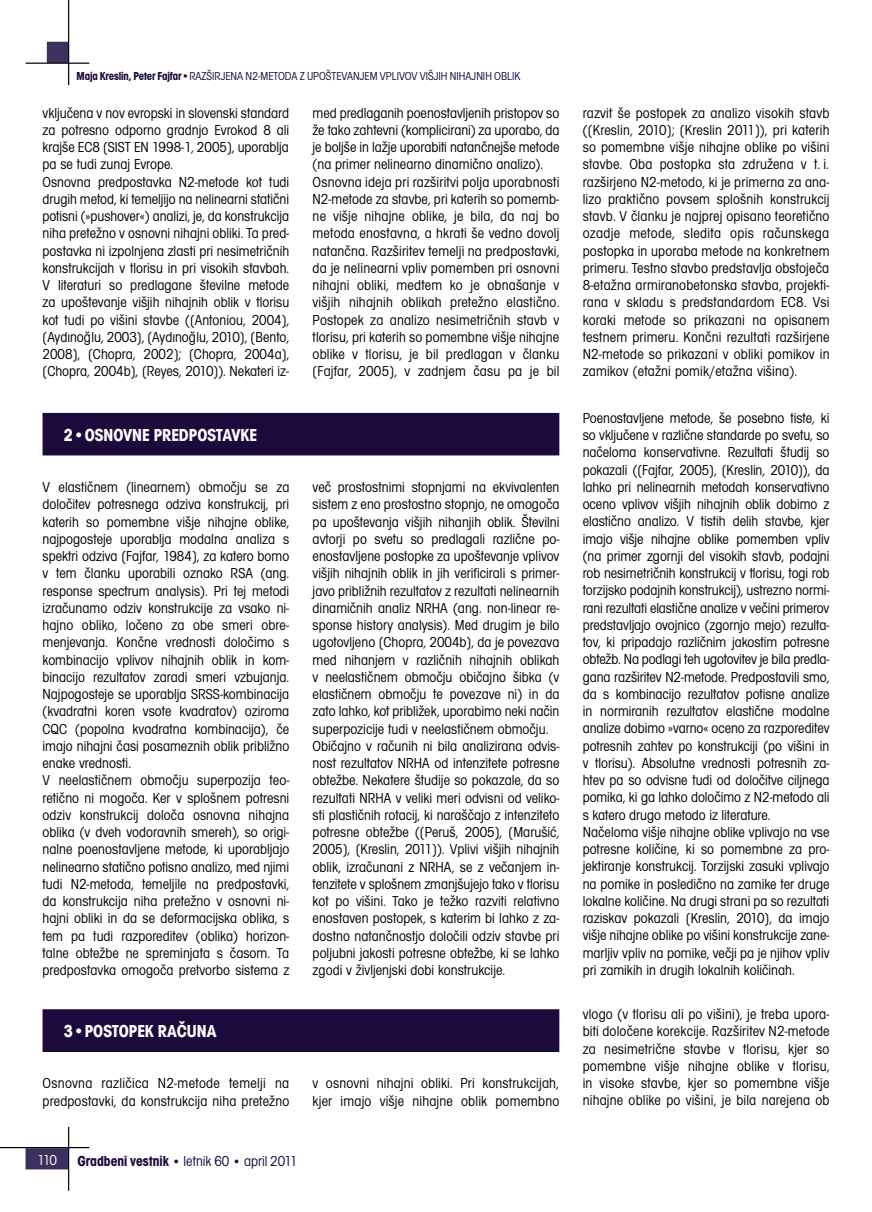
<style>
.page{position:relative;width:872px;height:1212px;background:#fff}
.page>*{position:absolute;margin:0;border:0;box-sizing:border-box;transform-origin:0 0}
._12_13{font:700 condensed 18px "Avant Gar Got Itc TEE";color:#fff}
.Osnovni_tekst{font:condensed 15px/17.2px "Avant Gar Got Itc TEE";color:#000;text-align:justify}
.t1{font:condensed 15px "Avant Gar Got Itc TEE";color:#1c0a3c}
.Osnovni_tekst-2{font:condensed 15px "Avant Gar Got Itc T";color:#000}
.t2{font:condensed 15px "Avant Gar Got Itc TEE";color:#fff}
.t3{font:condensed 12px "Avant Gar Got Itc TEE";color:#1c0a3c}
.s1{font-weight:700}
.s2{font-family:"Avant Gar Got Itc T"}
.s3{font-family:"Avant Gar Got Itc TEE"}
.s4{font-weight:700;font-size:13.5px}
</style>
<div class="page">
<div style="left:48px;top:42px;width:19px;height:20px;background:#3d305e"></div>
<div style="left:47px;top:42px;width:21px;height:21px;border:2px solid #3d305e"></div>
<div style="left:26px;top:1149px;width:41px;height:20px;background:#3d305e"></div>
<div style="left:26px;top:1148px;width:42px;height:21px;border:2px solid #3d305e"></div>
<hr style="left:0;top:1147px;width:89px;height:1px;background:#000">
<hr style="left:68px;top:1127px;width:1px;height:64px;background:#000">
<hr style="left:26px;top:63px;width:63px;height:1px;background:#000">
<hr style="left:68px;top:0;width:1px;height:85px;background:#000">
<div style="left:43px;top:414px;width:515px;height:41px;background:#1c0a3c"></div>
<div style="left:43px;top:413px;width:516px;height:42px;border:2px solid #1c0a3c"></div>
<div style="left:43px;top:1010px;width:515px;height:41px;background:#1c0a3c"></div>
<div style="left:43px;top:1009px;width:516px;height:43px;border:2px solid #1c0a3c"></div>
<p class="t3" style="left:77px;top:70px;width:445px"><span class="s1">Maja Kreslin, Peter Fajfar</span>•RAZŠIRJENA N2-METODA Z UPOŠTEVANJEM VPLIVOV VIŠJIH NIHAJNIH OBLIK</p>
<p class="Osnovni_tekst" style="left:43px;top:104px;width:248px">vključena v nov evropski in slovenski standard za potresno odporno gradnjo Evrokod 8 ali krajše EC8 [SIST EN 1998-1, 2005], uporablja pa se tudi zunaj Evrope.</p>
<p class="Osnovni_tekst" style="left:43px;top:173px;width:248px">Osnovna predpostavka N2-metode kot tudi drugih metod, ki temeljijo na nelinearni statični potisni (»pushover«) analizi, je, da konstrukcija niha pretežno v osnovni nihajni obliki. Ta pred&shy;postavka ni izpolnjena zlasti pri nesimetričnih konstrukcijah v tlorisu in pri visokih stavbah.<br>V literaturi so predlagane številne metode za upoštevanje višjih nihajnih oblik v tlorisu kot tudi po višini stavbe ([Antoniou, 2004], [<span class="s2">Aydıno˘lu</span></p>
<p class="Osnovni_tekst-2" style="left:84px;top:328px;width:124px">g <span class="s3">, 2003], [</span>Aydıno˘lu</p>
<p class="Osnovni_tekst" style="left:43px;top:328px;width:248px;text-indent:146px"><span class="s2">g</span> , 2010], [Bento, 2008], [Chopra, 2002]; [Chopra, 2004a], [Chopra, 2004b], [Reyes, 2010]). Nekateri iz-</p>
<p class="_12_13" style="left:64px;top:424px;width:195px">2•OSNOVNE PREDPOSTAVKE</p>
<p class="Osnovni_tekst" style="left:43px;top:479px;width:248px">V elastičnem (linearnem) območju se za določitev potresnega odziva konstrukcij, pri katerih so pomembne višje nihajne oblike, najpogosteje uporablja modalna analiza s spektri odziva [Fajfar, 1984], za katero bomo v tem članku uporabili oznako RSA (ang. response spectrum analysis). Pri tej metodi izračunamo odziv konstrukcije za vsako ni&shy;hajno obliko, ločeno za obe smeri obre&shy;menjevanja. Končne vrednosti določimo s kombinacijo vplivov nihajnih oblik in kom&shy;binacijo rezultatov zaradi smeri vzbujanja.<br>Najpogosteje se uporablja SRSS-kombinacija (kvadratni koren vsote kvadratov) oziroma CQC (popolna kvadratna kombinacija), če imajo nihajni časi posameznih oblik približno enake vrednosti.</p>
<p class="Osnovni_tekst" style="left:43px;top:772px;width:248px">V neelastičnem območju superpozija teo&shy;retično ni mogoča. Ker v splošnem potresni odziv konstrukcij določa osnovna nihajna oblika (v dveh vodoravnih smereh), so origi&shy;nalne poenostavljene metode, ki uporabljajo nelinearno statično potisno analizo, med njimi tudi N2-metoda, temeljile na predpostavki, da konstrukcija niha pretežno v osnovni ni&shy;hajni obliki in da se deformacijska oblika, s tem pa tudi razporeditev (oblika) horizon&shy;talne obtežbe ne spreminjata s časom. Ta predpostavka omogoča pretvorbo sistema z</p>
<p class="_12_13" style="left:64px;top:1020px;width:154px">3•POSTOPEK RAČUNA</p>
<p class="Osnovni_tekst" style="left:313px;top:104px;width:248px">med predlaganih poenostavljenih pristopov so že tako zahtevni (komplicirani) za uporabo, da je boljše in lažje uporabiti natančnejše metode (na primer nelinearno dinamično analizo).</p>
<p class="Osnovni_tekst" style="left:313px;top:173px;width:248px">Osnovna ideja pri razširitvi polja uporabnosti N2-metode za stavbe, pri katerih so pomemb&shy;ne višje nihajne oblike, je bila, da naj bo metoda enostavna, a hkrati še vedno dovolj natančna. Razširitev temelji na predpostavki, da je nelinearni vpliv pomemben pri osnovni nihajni obliki, medtem ko je obnašanje v višjih nihajnih oblikah pretežno elastično.<br>Postopek za analizo nesimetričnih stavb v tlorisu, pri katerih so pomembne višje nihajne oblike v tlorisu, je bil predlagan v članku [Fajfar, 2005], v zadnjem času pa je bil</p>
<p class="Osnovni_tekst" style="left:313px;top:479px;width:248px">več prostostnimi stopnjami na ekvivalenten sistem z eno prostostno stopnjo, ne omogoča pa upoštevanja višjih nihanjih oblik. Številni avtorji po svetu so predlagali različne po&shy;enostavljene postopke za upoštevanje vplivov višjih nihajnih oblik in jih verificirali s primer&shy;javo približnih rezultatov z rezultati nelinearnih dinamičnih analiz NRHA (ang. non-linear re&shy;sponse history analysis). Med drugim je bilo ugotovljeno [Chopra, 2004b], da je povezava med nihanjem v različnih nihajnih oblikah v neelastičnem območju običajno šibka (v elastičnem območju te povezave ni) in da zato lahko, kot približek, uporabimo neki način superpozicije tudi v neelastičnem območju.</p>
<p class="Osnovni_tekst" style="left:313px;top:737px;width:248px">Običajno v računih ni bila analizirana odvis&shy;nost rezultatov NRHA od intenzitete potresne obtežbe. Nekatere študije so pokazale, da so rezultati NRHA v veliki meri odvisni od veliko&shy;sti plastičnih rotacij, ki naraščajo z intenziteto potresne obtežbe ([Peruš, 2005], [Marušić, 2005], [Kreslin, 2011]). Vplivi višjih nihajnih oblik, izračunani z NRHA, se z večanjem in&shy;tenzitete v splošnem zmanjšujejo tako v tlorisu kot po višini. Tako je težko razviti relativno enostaven postopek, s katerim bi lahko z za&shy;dostno natančnostjo določili odziv stavbe pri poljubni jakosti potresne obtežbe, ki se lahko zgodi v življenjski dobi konstrukcije.</p>
<p class="Osnovni_tekst" style="left:43px;top:1075px;width:248px">Osnovna različica N2-metode temelji na predpostavki, da konstrukcija niha pretežno</p>
<p class="Osnovni_tekst" style="left:313px;top:1075px;width:248px">v osnovni nihajni obliki. Pri konstrukcijah, kjer imajo višje nihajne oblik pomembno</p>
<p class="t2" style="left:37px;top:1152px;width:21px">110</p>
<p class="t1" style="left:77px;top:1152px;width:221px"><span class="s1">Gradbeni vestnik</span> <span class="s4">•</span> letnik 60 <span class="s4">•</span> april 2011</p>
<p class="Osnovni_tekst" style="left:583px;top:104px;width:248px">razvit še postopek za analizo visokih stavb ([Kreslin, 2010]; [Kreslin 2011]), pri katerih so pomembne višje nihajne oblike po višini stavbe. Oba postopka sta združena v t. i. razširjeno N2-metodo, ki je primerna za ana&shy;lizo praktično povsem splošnih konstrukcij stavb. V članku je najprej opisano teoretično ozadje metode, sledita opis računskega postopka in uporaba metode na konkretnem primeru. Testno stavbo predstavlja obstoječa 8-etažna armiranobetonska stavba, projekti&shy;rana v skladu s predstandardom EC8. Vsi koraki metode so prikazani na opisanem testnem primeru. Končni rezultati razširjene N2-metode so prikazani v obliki pomikov in zamikov (etažni pomik/etažna višina).</p>
<p class="Osnovni_tekst" style="left:583px;top:409px;width:248px">Poenostavljene metode, še posebno tiste, ki so vključene v različne standarde po svetu, so načeloma konservativne. Rezultati študij so pokazali ([Fajfar, 2005], [Kreslin, 2010]), da lahko pri nelinearnih metodah konservativno oceno vplivov višjih nihajnih oblik dobimo z elastično analizo. V tistih delih stavbe, kjer imajo višje nihajne oblike pomemben vpliv (na primer zgornji del visokih stavb, podajni rob nesimetričnih konstrukcij v tlorisu, togi rob torzijsko podajnih konstrukcij), ustrezno normi&shy;rani rezultati elastične analize v večini primerov predstavljajo ovojnico (zgornjo mejo) rezulta&shy;tov, ki pripadajo različnim jakostim potresne obtežb. Na podlagi teh ugotovitev je bila predla&shy;gana razširitev N2-metode. Predpostavili smo, da s kombinacijo rezultatov potisne analize in normiranih rezultatov elastične modalne analize dobimo »varno« oceno za razporeditev potresnih zahtev po konstrukciji (po višini in v tlorisu). Absolutne vrednosti potresnih za&shy;htev pa so odvisne tudi od določitve ciljnega pomika, ki ga lahko določimo z N2-metodo ali s katero drugo metodo iz literature.</p>
<p class="Osnovni_tekst" style="left:583px;top:823px;width:248px">Načeloma višje nihajne oblike vplivajo na vse potresne količine, ki so pomembne za pro&shy;jektiranje konstrukcij. Torzijski zasuki vplivajo na pomike in posledično na zamike ter druge lokalne količine. Na drugi strani pa so rezultati raziskav pokazali [Kreslin, 2010], da imajo višje nihajne oblike po višini konstrukcije zane&shy;marljiv vpliv na pomike, večji pa je njihov vpliv pri zamikih in drugih lokalnih količinah.</p>
<p class="Osnovni_tekst" style="left:583px;top:1006px;width:248px">vlogo (v tlorisu ali po višini), je treba upora&shy;biti določene korekcije. Razširitev N2-metode za nesimetrične stavbe v tlorisu, kjer so pomembne višje nihajne oblike v tlorisu, in visoke stavbe, kjer so pomembne višje nihajne oblike po višini, je bila narejena ob</p>
</div>
